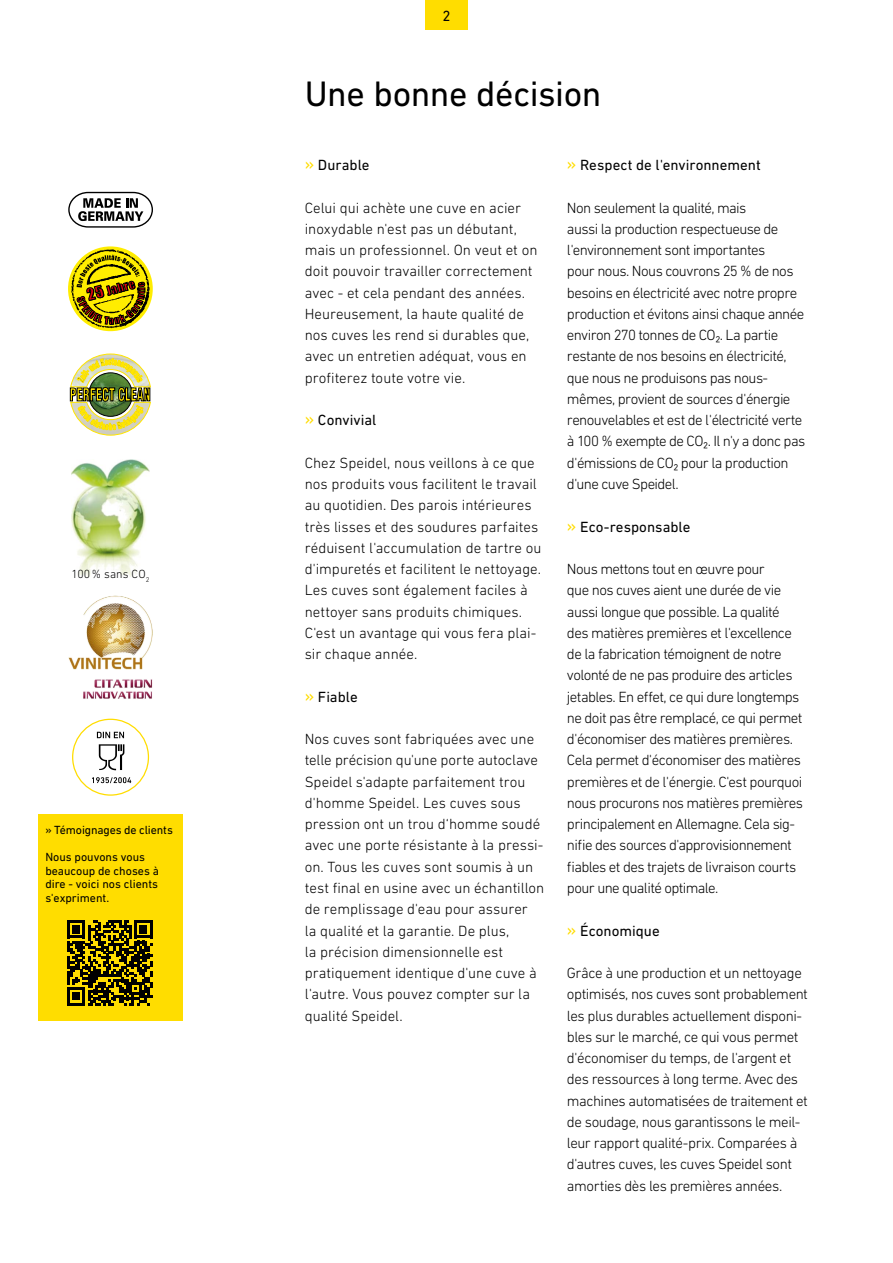
<style>
.page{position:relative;width:893px;height:1263px;background:#fff}
.page>*{position:absolute;margin:0;border:0;box-sizing:border-box;transform-origin:0 0}
.t1{font:36px "DIN Next LT Pro";letter-spacing:-.01em;color:#000}
.t2{font:300 15px/21.3px "DIN Next LT Pro";letter-spacing:-.025em;color:#000}
.t3{font:300 15px/21.3px "DIN Next LT Pro";color:#000}
.t4{font:15px "DIN Next LT Pro";color:#000}
.t5{font:12px/13.5px "DIN Next LT Pro";color:#000}
.t6{font:300 12px "DIN Next LT Pro";letter-spacing:.015em;color:#000}
.s1{font-size:18px;color:#fd0}
</style>
<div class="page">
<div style="left:425px;top:0;width:43px;height:30px;background:#fd0"></div>
<svg style="left:68px;top:246px;width:85px;height:85px"></svg>
<svg style="left:71px;top:249px;width:79px;height:80px;background:#b6a324"></svg>
<img style="left:70px;top:354px;width:81px;height:81px">
<img style="left:71px;top:459px;width:79px;height:117px">
<svg style="left:68px;top:191px;width:85px;height:37px"></svg>
<img style="left:83px;top:596px;width:68px;height:55px">
<svg style="left:99px;top:744px;width:26px;height:27px"></svg>
<svg style="left:97px;top:732px;width:27px;height:6px"></svg>
<svg style="left:92px;top:777px;width:39px;height:6px"></svg>
<div style="left:72px;top:719px;width:77px;height:77px;border:1px solid #fd0;border-radius:50%"></div>
<div style="left:38px;top:814px;width:145px;height:207px;background:#fd0"></div>
<svg style="left:67px;top:920px;width:85px;height:85px"></svg>
<p class="t6" style="left:72px;top:567px;width:80px">100% sans CO<sub>2</sub></p>
<p class="t5" style="left:45px;top:823px;width:129px">» Témoignages de clients</p>
<p class="t5" style="left:45px;top:850px;width:115px">Nous pouvons vous beaucoup de choses à dire - voici nos clients s'expriment.</p>
<p class="t4" style="left:442px;top:7px;width:10px">2</p>
<h1 class="t1" style="left:305px;top:73px;width:298px">Une bonne décision</h1>
<p class="t4" style="left:305px;top:156px;width:66px"><span class="s1">»</span> Durable</p>
<p class="t3" style="left:305px;top:197px;width:234px">Celui qui achète une cuve en acier inoxydable n'est pas un débutant, mais un professionnel. On veut et on doit pouvoir travailler correctement avec - et cela pendant des années.<br>Heureusement, la haute qualité de nos cuves les rend si durables que, avec un entretien adéquat, vous en profiterez toute votre vie.</p>
<p class="t4" style="left:305px;top:411px;width:73px"><span class="s1">»</span> Convivial</p>
<p class="t3" style="left:305px;top:452px;width:238px">Chez Speidel, nous veillons à ce que nos produits vous facilitent le travail au quotidien. Des parois intérieures très lisses et des soudures parfaites réduisent l'accumulation de tartre ou d'impuretés et facilitent le nettoyage.<br>Les cuves sont également faciles à nettoyer sans produits chimiques.<br>C'est un avantage qui vous fera plai&shy;sir chaque année.</p>
<p class="t4" style="left:305px;top:688px;width:54px"><span class="s1">»</span> Fiable</p>
<p class="t3" style="left:305px;top:728px;width:241px">Nos cuves sont fabriquées avec une telle précision qu'une porte autoclave Speidel s'adapte parfaitement trou d'homme Speidel. Les cuves sous pression ont un trou d‘homme soudé avec une porte résistante à la pressi&shy;on. Tous les cuves sont soumis à un test final en usine avec un échantillon de remplissage d'eau pour assurer<br>la qualité et la garantie. De plus,<br>la précision dimensionnelle est pratiquement identique d'une cuve à l'autre. Vous pouvez compter sur la qualité Speidel.</p>
<p class="t4" style="left:567px;top:156px;width:195px"><span class="s1">»</span> Respect de l'environnement</p>
<p class="t2" style="left:567px;top:197px;width:240px">Non seulement la qualité, mais<br>aussi la production respectueuse de l'environnement sont importantes<br>pour nous. Nous couvrons 25 % de nos besoins en électricité avec notre propre production et évitons ainsi chaque année environ 270 tonnes de CO₂. La partie restante de nos besoins en électricité, que nous ne produisons pas nous&shy;mêmes, provient de sources d'énergie renouvelables et est de l'électricité verte à 100 % exempte de CO₂. Il n'y a donc pas d'émissions de CO₂ pour la production d'une cuve Speidel.</p>
<p class="t4" style="left:567px;top:518px;width:125px"><span class="s1">»</span> Eco-responsable</p>
<p class="t2" style="left:567px;top:558px;width:238px">Nous mettons tout en œuvre pour<br>que nos cuves aient une durée de vie aussi longue que possible. La qualité des matières premières et l'excellence de la fabrication témoignent de notre volonté de ne pas produire des articles jetables. En effet, ce qui dure longtemps ne doit pas être remplacé, ce qui permet d'économiser des matières premières.<br>Cela permet d'économiser des matières premières et de l'énergie. C'est pourquoi nous procurons nos matières premières principalement en Allemagne. Cela sig&shy;nifie des sources d'approvisionnement fiables et des trajets de livraison courts pour une qualité optimale.</p>
<p class="t4" style="left:567px;top:922px;width:94px"><span class="s1">»</span> Économique</p>
<p class="t2" style="left:567px;top:962px;width:242px">Grâce à une production et un nettoyage optimisés, nos cuves sont probablement les plus durables actuellement disponi&shy;bles sur le marché, ce qui vous permet d'économiser du temps, de l'argent et des ressources à long terme. Avec des machines automatisées de traitement et de soudage, nous garantissons le meil&shy;leur rapport qualité-prix. Comparées à d'autres cuves, les cuves Speidel sont amorties dès les premières années.</p>
</div>
